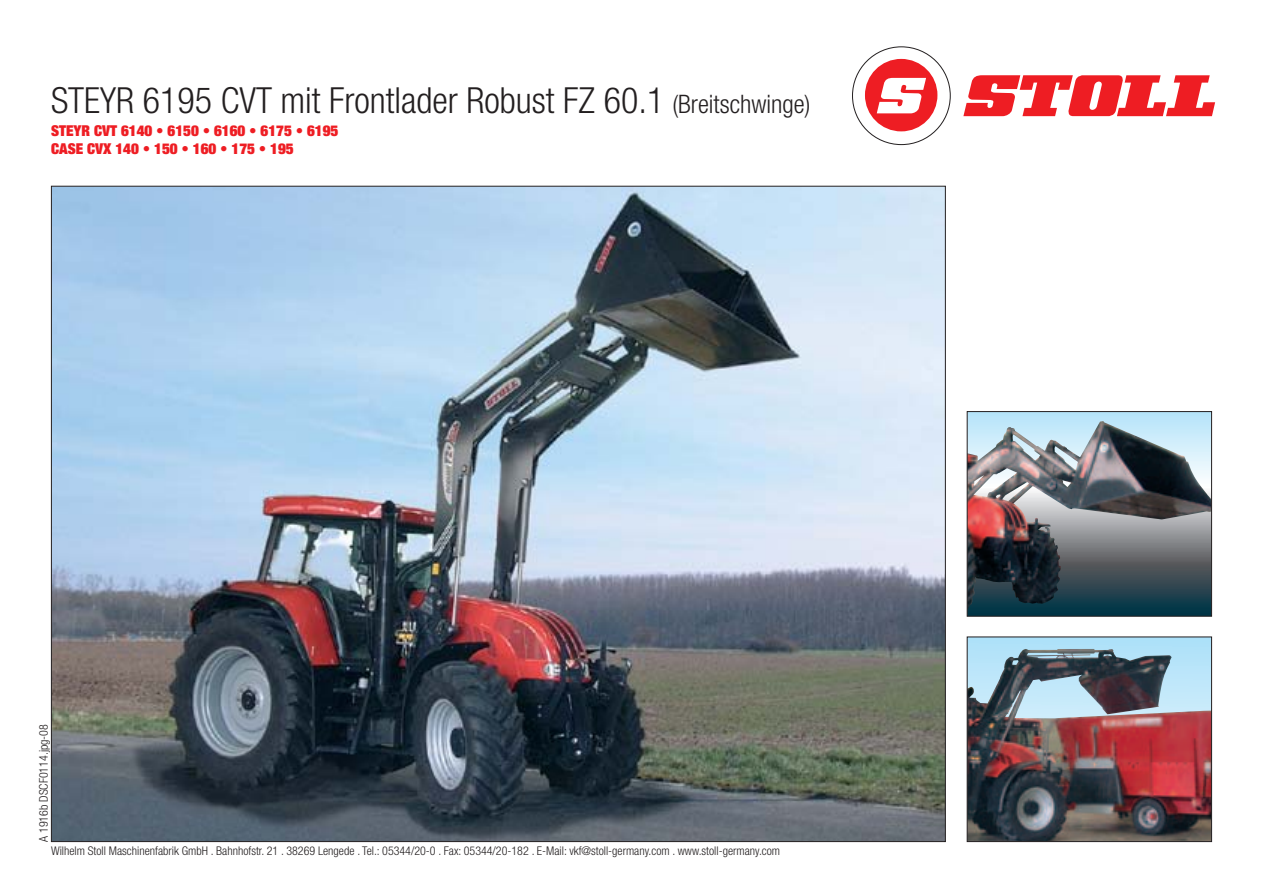
<style>
.page{position:relative;width:1263px;height:893px;background:#fff}
.page>*{position:absolute;margin:0;border:0;box-sizing:border-box;transform-origin:0 0}
.t1{font:300 condensed 36px "Helvetica Neue";color:#231f20}
.t2{font:900 expanded 15px/18px "Helvetica Neue";color:#ee1d23}
.t3{font:300 condensed 12px "Helvetica Neue";color:#231f20}
.s1{font-size:25.5px}
</style>
<div class="page">
<img style="left:51px;top:185px;width:1161px;height:657px">
<svg style="left:963px;top:75px;width:253px;height:41px"></svg>
<div style="left:865px;top:59px;width:72px;height:72px;background:#ee1d23;border-radius:50%"></div>
<svg style="left:877px;top:78px;width:49px;height:35px"></svg>
<h1 class="t1" style="left:51px;top:79px;width:761px">STEYR 6195 CVT mit Frontlader Robust FZ 60.1 <span class="s1">(Breitschwinge)</span></h1>
<p class="t2" style="left:51px;top:121px;width:289px">STEYR CVT 6140 • 6150 • 6160 • 6175 • 6195<br>CASE CVX 140 • 150 • 160 • 175 • 195</p>
<p class="t3" style="left:37px;top:842px;width:119px;rotate:-90deg">A 1916b DSCF0114.jpg-08</p>
<p class="t3" style="left:51px;top:844px;width:730px">Wilhelm Stoll Maschinenfabrik GmbH . Bahnhofstr. 21 . 38269 Lengede . Tel.: 05344/20-0 . Fax: 05344/20-182 . E-Mail: vkf@stoll-germany.com . www.stoll-germany.com</p>
</div>
